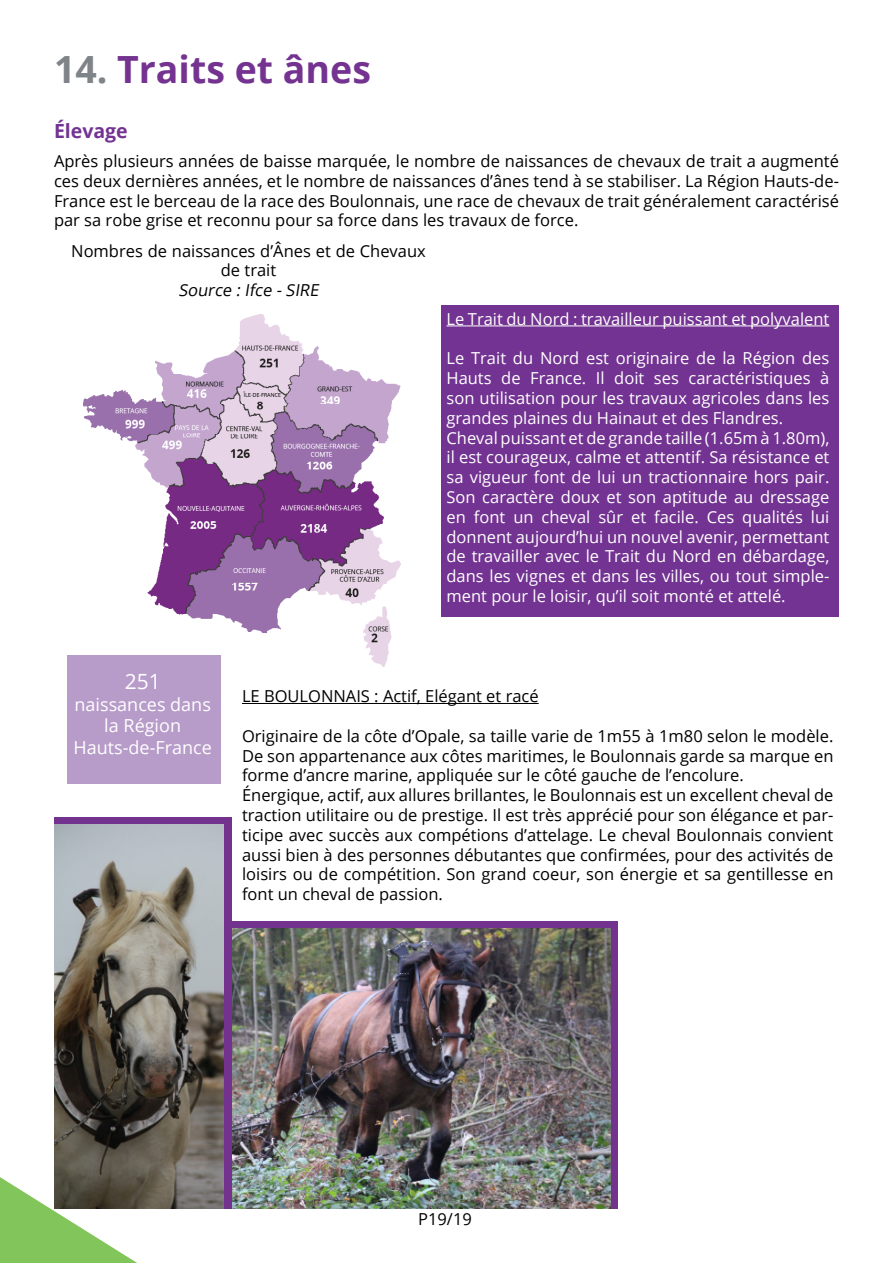
<style>
.page{position:relative;width:893px;height:1263px;background:#fff}
.page>*{position:absolute;margin:0;border:0;box-sizing:border-box;transform-origin:0 0}
.Style_de_paragraphe{font:700 37.5px "Open Sans";color:#753391}
.Style_de_paragraphe-2{font:21px "Open Sans";color:#fff}
.Style_de_paragraphe-3{font:700 19.5px "Open Sans";color:#733392}
.Style_de_paragraphe-4{font:18px "Open Sans";color:#fff}
.Style_de_paragraphe-5{font:16.5px/19.8px "Open Sans";color:#000;text-align:justify}
.Style_de_paragraphe-6{font:16.5px/19.8px "Open Sans";color:#fff;text-align:justify}
.Style_de_paragraphe-7{font:italic 16.5px "Open Sans";color:#000}
.s1{color:#7f8488}
</style>
<div class="page">
<img style="left:83px;top:314px;width:318px;height:352px">
<svg style="left:0;top:1177px;width:137px;height:86px"></svg>
<img style="left:231px;top:928px;width:380px;height:281px">
<img style="left:54px;top:824px;width:170px;height:385px">
<div style="left:230px;top:921px;width:387px;height:7px;background:#74328f"></div>
<div style="left:54px;top:817px;width:177px;height:7px;background:#74328f"></div>
<div style="left:224px;top:817px;width:7px;height:392px;background:#74328f"></div>
<div style="left:611px;top:921px;width:6px;height:288px;background:#74328f"></div>
<div style="left:441px;top:305px;width:398px;height:312px;background:#733392"></div>
<hr style="left:446px;top:325px;width:383px;height:1px;background:#fff">
<hr style="left:242px;top:703px;width:297px;height:1px;background:#000">
<div style="left:67px;top:655px;width:154px;height:129px;background:#b79bc9"></div>
<p class="Style_de_paragraphe" style="left:54px;top:43px;width:319px"><span class="s1">14.</span> Traits et ânes</p>
<p class="Style_de_paragraphe-3" style="left:54px;top:117px;width:75px">Élevage</p>
<p class="Style_de_paragraphe-5" style="left:54px;top:151px;width:786px">Après plusieurs années de baisse marquée, le nombre de naissances de chevaux de trait a augmenté ces deux dernières années, et le nombre de naissances d’ânes tend à se stabiliser. La Région Hauts-de-France est le berceau de la race des Boulonnais, une race de chevaux de trait généralement caractérisé par sa robe grise et reconnu pour sa force dans les travaux de force.</p>
<p class="Style_de_paragraphe-5" style="left:71px;top:240px;width:356px;text-align:center">Nombres de naissances d’Ânes et de Chevaux de trait</p>
<p class="Style_de_paragraphe-7" style="left:178px;top:279px;width:145px">Source :Ifce -SIRE</p>
<p class="Style_de_paragraphe-6" style="left:446px;top:308px;width:384px">Le Trait du Nord : travailleur puissant et polyvalent</p>
<p class="Style_de_paragraphe-6" style="left:446px;top:348px;width:384px">Le Trait du Nord est originaire de la Région des Hauts de France. Il doit ses caractéristiques à son utilisation pour les travaux agricoles dans les grandes plaines du Hainaut et des Flandres.</p>
<p class="Style_de_paragraphe-6" style="left:446px;top:427px;width:384px">Cheval puissant et de grande taille (1.65m à 1.80m), il est courageux, calme et attentif. Sa résistance et sa vigueur font de lui un tractionnaire hors pair.<br>Son caractère doux et son aptitude au dressage en font un cheval sûr et facile. Ces qualités lui donnent aujourd’hui un nouvel avenir, permettant de travailler avec le Trait du Nord en débardage, dans les vignes et dans les villes, ou tout simple&shy;ment pour le loisir, qu’il soit monté et attelé.</p>
<p class="Style_de_paragraphe-2" style="left:125px;top:667px;width:38px">251</p>
<p class="Style_de_paragraphe-4" style="left:74px;top:692px;width:138px">naissances dans</p>
<p class="Style_de_paragraphe-4" style="left:104px;top:714px;width:78px">la Région</p>
<p class="Style_de_paragraphe-4" style="left:74px;top:735px;width:140px">Hauts-de-France</p>
<p class="Style_de_paragraphe-5" style="left:242px;top:686px;width:298px">LE BOULONNAIS : Actif, Elégant et racé</p>
<p class="Style_de_paragraphe-5" style="left:242px;top:725px;width:593px">Originaire de la côte d’Opale, sa taille varie de 1m55 à 1m80 selon le modèle.<br>De son appartenance aux côtes maritimes, le Boulonnais garde sa marque en forme d’ancre marine, appliquée sur le côté gauche de l’encolure.</p>
<p class="Style_de_paragraphe-5" style="left:242px;top:785px;width:593px">Énergique, actif, aux allures brillantes, le Boulonnais est un excellent cheval de traction utilitaire ou de prestige. Il est très apprécié pour son élégance et par&shy;ticipe avec succès aux compétions d’attelage. Le cheval Boulonnais convient aussi bien à des personnes débutantes que confirmées, pour des activités de loisirs ou de compétition. Son grand coeur, son énergie et sa gentillesse en font un cheval de passion.</p>
<p class="Style_de_paragraphe-5" style="left:418px;top:1209px;width:55px">P19/19</p>
</div>
